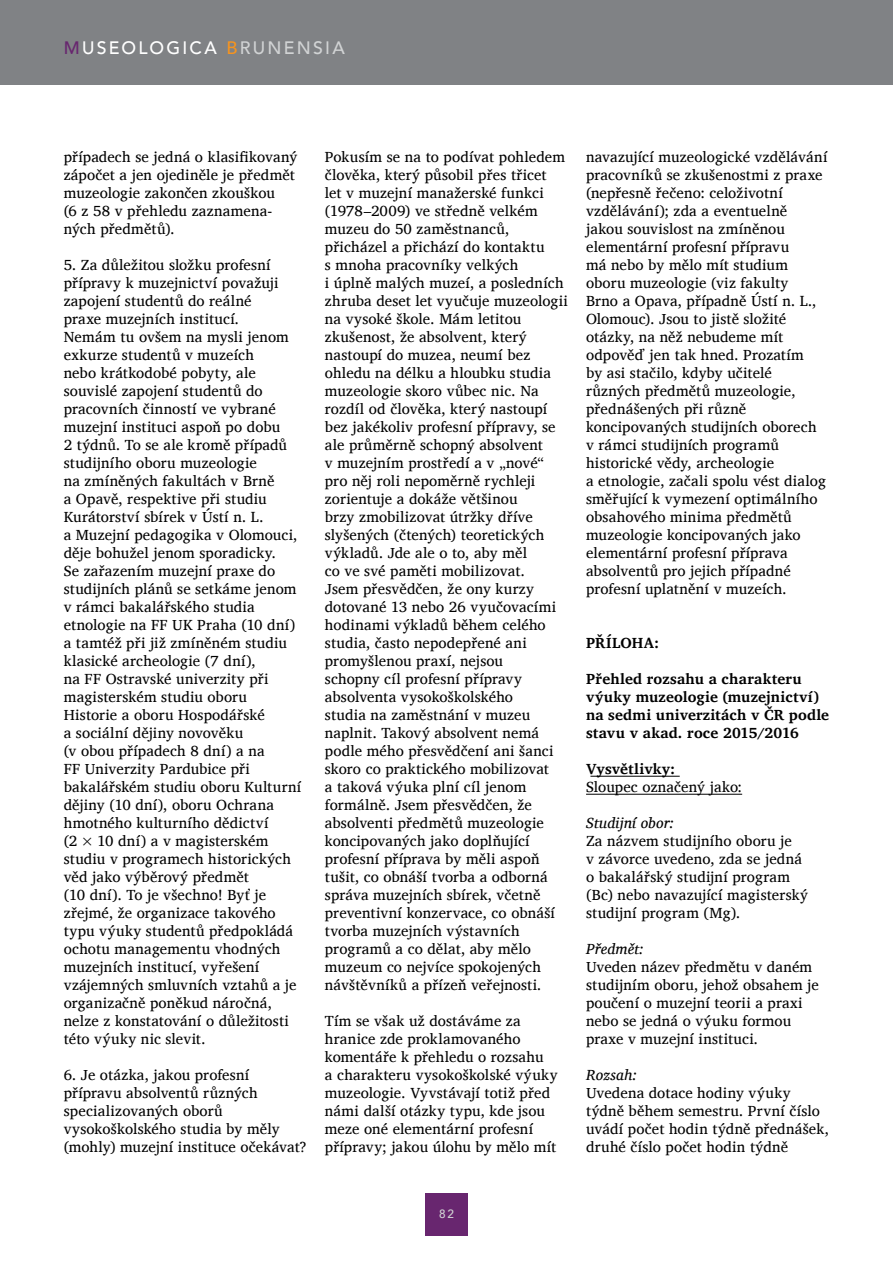
<style>
.page{position:relative;width:893px;height:1263px;background:#fff}
.page>*{position:absolute;margin:0;border:0;box-sizing:border-box;transform-origin:0 0}
.t1{font:500 18px "Avenir";letter-spacing:.125em;color:#fff}
.t2{font:15px/18px "Charis SIL";letter-spacing:.01em;color:#000}
.t3{font:700 15px/18px "Charis SIL";letter-spacing:.015em;color:#000}
.t4{font:italic 15px "Charis SIL";letter-spacing:.015em;color:#000}
.t5{font:500 12px "Avenir";color:#d1d3d4}
.s1{color:#68266f}
.s2{color:#f7941e}
.s3{color:#d1d3d4}
.s4{font-style:italic}
</style>
<div class="page">
<div style="left:0;top:0;width:893px;height:85px;background:#808285"></div>
<div style="left:425px;top:1193px;width:43px;height:42px;background:#68266f"></div>
<hr style="left:590px;top:776px;width:90px;height:1px;background:#000">
<hr style="left:586px;top:794px;width:156px;height:1px;background:#000">
<p class="t1" style="left:64px;top:32px;width:282px"><span class="s1">M</span>USEOLOGICA <span class="s2">B</span><span class="s3">RUNENSIA</span></p>
<p class="t2" style="left:64px;top:148px;width:235px">případech se jedná o klasifikovaný zápočet a jen ojediněle je předmět muzeologie zakončen zkouškou<br>(6 z 58 v přehledu zaznamena&shy;ných předmětů).</p>
<p class="t2" style="left:64px;top:256px;width:239px">5. Za důležitou složku profesní přípravy k muzejnictví považuji zapojení studentů do reálné<br>praxe muzejních institucí.<br>Nemám tu ovšem na mysli jenom exkurze studentů v muzeích<br>nebo krátkodobé pobyty, ale souvislé zapojení studentů do pracovních činností ve vybrané muzejní instituci aspoň po dobu<br>2 týdnů. To se ale kromě případů studijního oboru muzeologie<br>na zmíněných fakultách v Brně<br>a Opavě, respektive při studiu<br>Kurátorství sbírek v Ústí n. L.<br>a Muzejní pedagogika v Olomouci, děje bohužel jenom sporadicky.<br>Se zařazením muzejní praxe do studijních plánů se setkáme jenom v rámci bakalářského studia etnologie na FF UK Praha (10 dní) a tamtéž při již zmíněném studiu klasické archeologie (7 dní),<br>na FF Ostravské univerzity při magisterském studiu oboru<br>Historie a oboru Hospodářské<br>a sociální dějiny novověku<br>(v obou případech 8 dní) a na<br>FF Univerzity Pardubice při bakalářském studiu oboru Kulturní dějiny (10 dní), oboru Ochrana hmotného kulturního dědictví<br>(2 <span class="s4">×</span> 10 dní) a v magisterském studiu v programech historických věd jako výběrový předmět<br>(10 dní). To je všechno! Byť je zřejmé, že organizace takového typu výuky studentů předpokládá ochotu managementu vhodných muzejních institucí, vyřešení vzájemných smluvních vztahů a je organizačně poněkud náročná, nelze z konstatování o důležitosti této výuky nic slevit.</p>
<p class="t2" style="left:64px;top:1066px;width:245px">6. Je otázka, jakou profesní přípravu absolventů různých specializovaných oborů vysokoškolského studia by měly (mohly) muzejní instituce očekávat?</p>
<p class="t2" style="left:325px;top:148px;width:245px">Pokusím se na to podívat pohledem člověka, který působil přes třicet<br>let v muzejní manažerské funkci (1978–2009) ve středně velkém muzeu do 50 zaměstnanců, přicházel a přichází do kontaktu<br>s mnoha pracovníky velkých<br>i úplně malých muzeí, a posledních zhruba deset let vyučuje muzeologii na vysoké škole. Mám letitou zkušenost, že absolvent, který nastoupí do muzea, neumí bez ohledu na délku a hloubku studia muzeologie skoro vůbec nic. Na rozdíl od člověka, který nastoupí bez jakékoliv profesní přípravy, se ale průměrně schopný absolvent<br>v muzejním prostředí a v „nové“ pro něj roli nepoměrně rychleji zorientuje a dokáže většinou<br>brzy zmobilizovat útržky dříve slyšených (čtených) teoretických výkladů. Jde ale o to, aby měl<br>co ve své paměti mobilizovat.<br>Jsem přesvědčen, že ony kurzy dotované 13 nebo 26 vyučovacími hodinami výkladů během celého studia, často nepodepřené ani promyšlenou praxí, nejsou<br>schopny cíl profesní přípravy absolventa vysokoškolského<br>studia na zaměstnání v muzeu naplnit. Takový absolvent nemá podle mého přesvědčení ani šanci skoro co praktického mobilizovat<br>a taková výuka plní cíl jenom formálně. Jsem přesvědčen, že absolventi předmětů muzeologie koncipovaných jako doplňující profesní příprava by měli aspoň tušit, co obnáší tvorba a odborná správa muzejních sbírek, včetně preventivní konzervace, co obnáší tvorba muzejních výstavních programů a co dělat, aby mělo muzeum co nejvíce spokojených návštěvníků a přízeň veřejnosti.</p>
<p class="t2" style="left:325px;top:1012px;width:234px">Tím se však už dostáváme za hranice zde proklamovaného komentáře k přehledu o rozsahu<br>a charakteru vysokoškolské výuky muzeologie. Vyvstávají totiž před námi další otázky typu, kde jsou meze oné elementární profesní přípravy; jakou úlohu by mělo mít</p>
<p class="t2" style="left:586px;top:148px;width:243px">navazující muzeologické vzdělávání pracovníků se zkušenostmi z praxe (nepřesně řečeno: celoživotní vzdělávání); zda a eventuelně jakou souvislost na zmíněnou elementární profesní přípravu<br>má nebo by mělo mít studium oboru muzeologie (viz fakulty<br>Brno a Opava, případně Ústí n. L.,<br>Olomouc). Jsou to jistě složité otázky, na něž nebudeme mít odpověď jen tak hned. Prozatím<br>by asi stačilo, kdyby učitelé různých předmětů muzeologie, přednášených při různě koncipovaných studijních oborech v rámci studijních programů historické vědy, archeologie<br>a etnologie, začali spolu vést dialog směřující k vymezení optimálního obsahového minima předmětů muzeologie koncipovaných jako elementární profesní příprava absolventů pro jejich případné profesní uplatnění v muzeích.</p>
<p class="t3" style="left:586px;top:634px;width:75px">PŘÍLOHA:</p>
<p class="t3" style="left:586px;top:670px;width:245px">Přehled rozsahu a charakteru výuky muzeologie (muzejnictví) na sedmi univerzitách v ČR podle stavu v akad. roce 2015/2016</p>
<p class="t3" style="left:586px;top:760px;width:91px">Vysvětlivky:</p>
<p class="t2" style="left:586px;top:778px;width:158px">Sloupec označený jako:</p>
<p class="t4" style="left:586px;top:814px;width:90px">Studijní obor:</p>
<p class="t2" style="left:586px;top:832px;width:224px">Za názvem studijního oboru je<br>v závorce uvedeno, zda se jedná o bakalářský studijní program (Bc) nebo navazující magisterský studijní program (Mg).</p>
<p class="t4" style="left:586px;top:940px;width:59px">Předmět:</p>
<p class="t2" style="left:586px;top:958px;width:234px">Uveden název předmětu v daném studijním oboru, jehož obsahem je poučení o muzejní teorii a praxi nebo se jedná o výuku formou praxe v muzejní instituci.</p>
<p class="t4" style="left:586px;top:1066px;width:53px">Rozsah:</p>
<p class="t2" style="left:586px;top:1084px;width:244px">Uvedena dotace hodiny výuky týdně během semestru. První číslo uvádí počet hodin týdně přednášek, druhé číslo počet hodin týdně</p>
<p class="t5" style="left:439px;top:1203px;width:16px">82</p>
</div>
